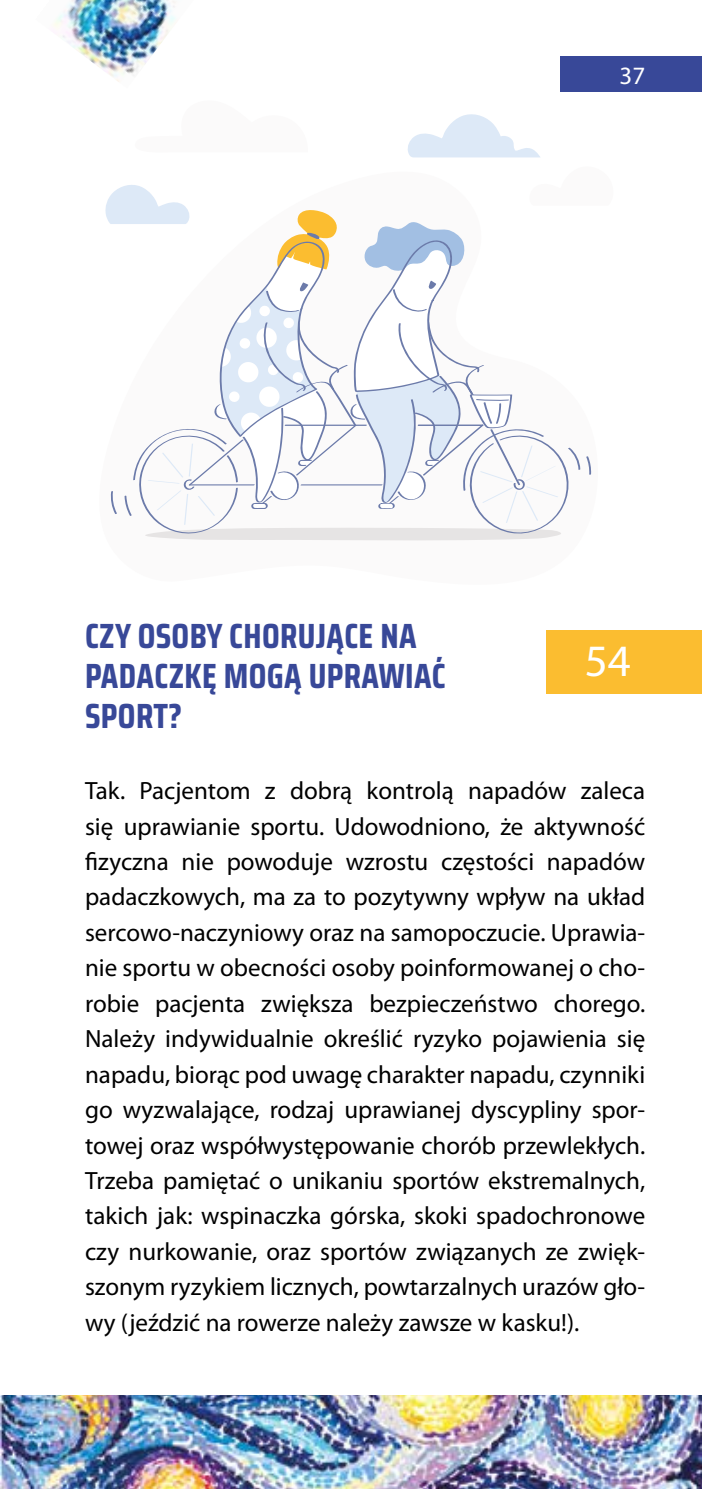
<style>
.page{position:relative;width:702px;height:1489px;background:#fff}
.page>*{position:absolute;margin:0;border:0;box-sizing:border-box;transform-origin:0 0}
.t1{font:45px "Myriad Pro";color:#fff}
.t2{font:700 35px/40px "Saira Condensed";letter-spacing:.01em;color:#384898}
.t3{font:25px/35.5px "Myriad Pro";color:#000;text-align:justify}
.t4{font:25px "Myriad Pro";color:#fff}
</style>
<div class="page">
<div style="left:560px;top:57px;width:142px;height:35px;background:#384898"></div>
<img style="left:0;top:1395px;width:702px;height:93px">
<div style="left:546px;top:630px;width:156px;height:63px;background:#fbbd30"></div>
<svg style="left:408px;top:114px;width:132px;height:43px"></svg>
<svg style="left:105px;top:185px;width:487px;height:356px"></svg>
<img style="left:53px;top:0;width:123px;height:82px">
<p class="t4" style="left:619px;top:60px;width:27px">37</p>
<h2 class="t2" style="left:85px;top:615px;width:362px">CZY OSOBY CHORUJĄCE NA<br>PADACZKĘ MOGĄ UPRAWIAĆ<br>SPORT?</h2>
<h1 class="t1" style="left:585px;top:633px;width:48px">54</h1>
<p class="t3" style="left:85px;top:772px;width:561px">Tak. Pacjentom z dobrą kontrolą napadów zaleca się uprawianie sportu. Udowodniono, że aktywność fizyczna nie powoduje wzrostu częstości napadów padaczkowych, ma za to pozytywny wpływ na układ sercowo-naczyniowy oraz na samopoczucie. Uprawia&shy;nie sportu w obecności osoby poinformowanej o cho&shy;robie pacjenta zwiększa bezpieczeństwo chorego.<br>Należy indywidualnie określić ryzyko pojawienia się napadu, biorąc pod uwagę charakter napadu, czynniki go wyzwalające, rodzaj uprawianej dyscypliny spor&shy;towej oraz współwystępowanie chorób przewlekłych.<br>Trzeba pamiętać o unikaniu sportów ekstremalnych, takich jak: wspinaczka górska, skoki spadochronowe czy nurkowanie, oraz sportów związanych ze zwięk&shy;szonym ryzykiem licznych, powtarzalnych urazów gło&shy;wy (jeździć na rowerze należy zawsze w kasku!).</p>
</div>
